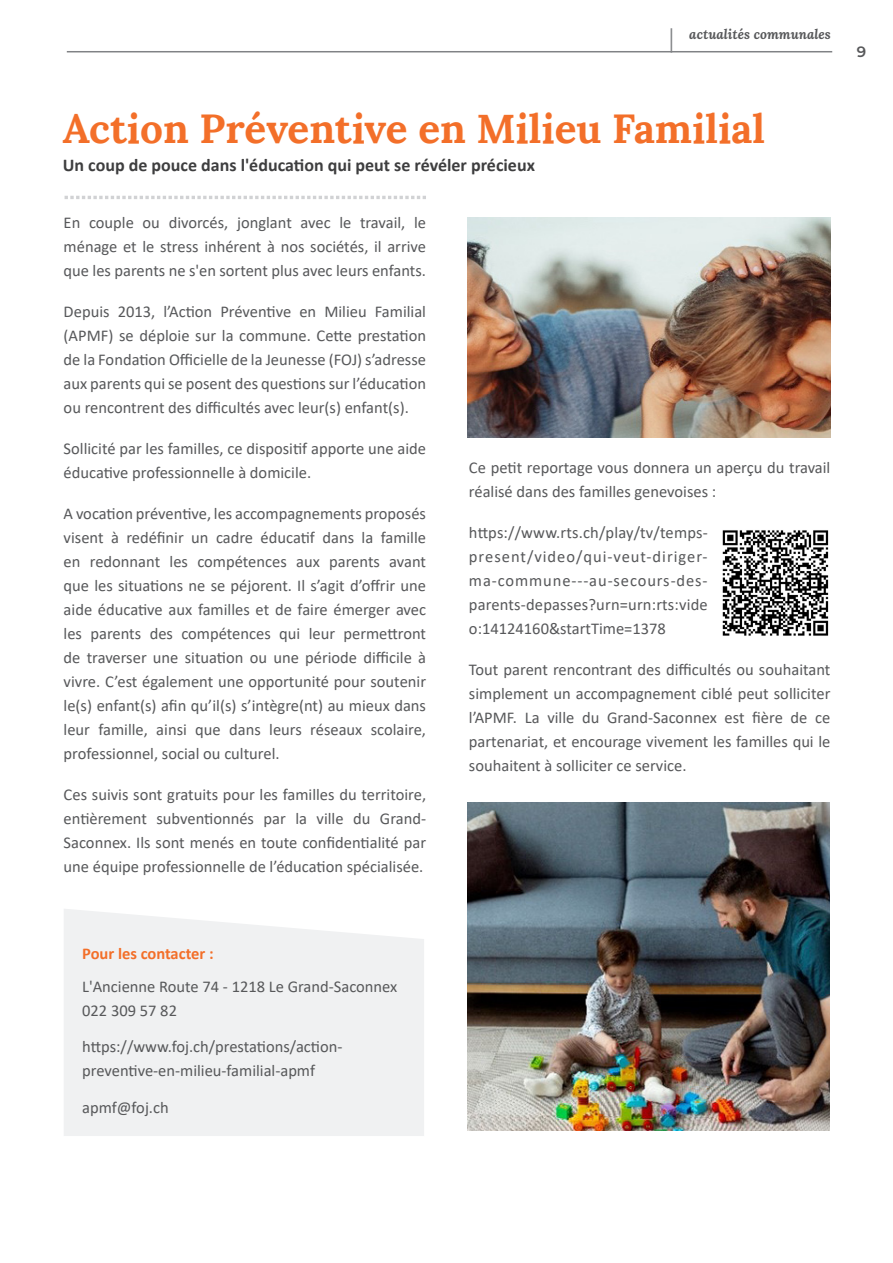
<style>
.page{position:relative;width:893px;height:1263px;background:#fff}
.page>*{position:absolute;margin:0;border:0;box-sizing:border-box;transform-origin:0 0}
.Article_color_-_titre{font:700 40.5px "Lora";color:#f36f29}
.Article_color_-_titre-2{font:700 18px "Calibri";color:#3e3e3f}
.Article_-_contenu_v1__condensé{font:16.5px/24px "Calibri";color:#57585a;text-align:justify}
.Bloc_infos_-_contenu{font:16.5px "Calibri";color:#57585a}
.Bloc_infos_-_contenu-2{font:700 16.5px "Calibri";color:#f36f29}
.t1{font:600 15px "Montserrat";color:#57585a}
.t2{font:italic 700 13.5px "Lora";color:#57585a}
.s1{font-style:normal;font-size:23.7px;color:#808285}
</style>
<div class="page">
<hr style="left:67px;top:51px;width:765px;height:1px;background:#808285">
<svg style="left:65px;top:196px;width:361px;height:3px"></svg>
<img style="left:468px;top:802px;width:361px;height:328px">
<img style="left:722px;top:530px;width:107px;height:106px">
<img style="left:468px;top:218px;width:362px;height:219px">
<div style="left:64px;top:909px;width:360px;height:227px;background:#f0f1f2"></div>
<p class="t2" style="left:670px;top:24px;width:162px"><span class="s1">|</span> actualités communales</p>
<p class="Article_color_-_titre" style="left:63px;top:94px;width:704px">Action Préventive en Milieu Familial</p>
<p class="Article_color_-_titre-2" style="left:63px;top:152px;width:474px">Un coup de pouce dans l'éducation qui peut se révéler précieux</p>
<p class="Article_-_contenu_v1__condensé" style="left:64px;top:210px;width:364px">En couple ou divorcés, jonglant avec le travail, le ménage et le stress inhérent à nos sociétés, il arrive que les parents ne s'en sortent plus avec leurs enfants.</p>
<p class="Article_-_contenu_v1__condensé" style="left:64px;top:299px;width:364px">Depuis 2013, l’Action Préventive en Milieu Familial (APMF) se déploie sur la commune. Cette prestation de la Fondation Officielle de la Jeunesse (FOJ) s’adresse aux parents qui se posent des questions sur l’éducation ou rencontrent des difficultés avec leur(s) enfant(s).</p>
<p class="Article_-_contenu_v1__condensé" style="left:64px;top:436px;width:364px">Sollicité par les familles, ce dispositif apporte une aide éducative professionnelle à domicile.</p>
<p class="Article_-_contenu_v1__condensé" style="left:64px;top:501px;width:364px">A vocation préventive, les accompagnements proposés visent à redéfinir un cadre éducatif dans la famille en redonnant les compétences aux parents avant que les situations ne se péjorent. Il s’agit d’offrir une aide éducative aux familles et de faire émerger avec les parents des compétences qui leur permettront de traverser une situation ou une période difficile à vivre. C’est également une opportunité pour soutenir le(s) enfant(s) afin qu’il(s) s’intègre(nt) au mieux dans leur famille, ainsi que dans leurs réseaux scolaire, professionnel, social ou culturel.</p>
<p class="Article_-_contenu_v1__condensé" style="left:64px;top:782px;width:364px">Ces suivis sont gratuits pour les familles du territoire, entièrement subventionnés par la ville du Grand-Saconnex. Ils sont menés en toute confidentialité par une équipe professionnelle de l’éducation spécialisée.</p>
<p class="Article_-_contenu_v1__condensé" style="left:469px;top:455px;width:363px">Ce petit reportage vous donnera un aperçu du travail réalisé dans des familles genevoises :</p>
<p class="Article_-_contenu_v1__condensé" style="left:469px;top:520px;width:240px">https://www.rts.ch/play/tv/temps&shy;present/video/qui-veut-diriger&shy;ma-commune---au-secours-des&shy;parents-depasses?urn=urn:rts:vide o:14124160&amp;startTime=1378</p>
<p class="Article_-_contenu_v1__condensé" style="left:469px;top:657px;width:363px">Tout parent rencontrant des difficultés ou souhaitant simplement un accompagnement ciblé peut solliciter l’APMF. La ville du Grand-Saconnex est fière de ce partenariat, et encourage vivement les familles qui le souhaitent à solliciter ce service.</p>
<p class="t1" style="left:857px;top:41px;width:11px">9</p>
<p class="Bloc_infos_-_contenu-2" style="left:82px;top:942px;width:133px">Pour les contacter :</p>
<p class="Bloc_infos_-_contenu" style="left:82px;top:975px;width:317px">L'Ancienne Route 74 - 1218 Le Grand-Saconnex</p>
<p class="Bloc_infos_-_contenu" style="left:82px;top:999px;width:96px">022 309 57 82</p>
<p class="Bloc_infos_-_contenu" style="left:82px;top:1035px;width:262px">https://www.foj.ch/prestations/action-</p>
<p class="Bloc_infos_-_contenu" style="left:82px;top:1059px;width:234px">preventive-en-milieu-familial-apmf</p>
<p class="Bloc_infos_-_contenu" style="left:82px;top:1096px;width:88px">apmf@foj.ch</p>
</div>
